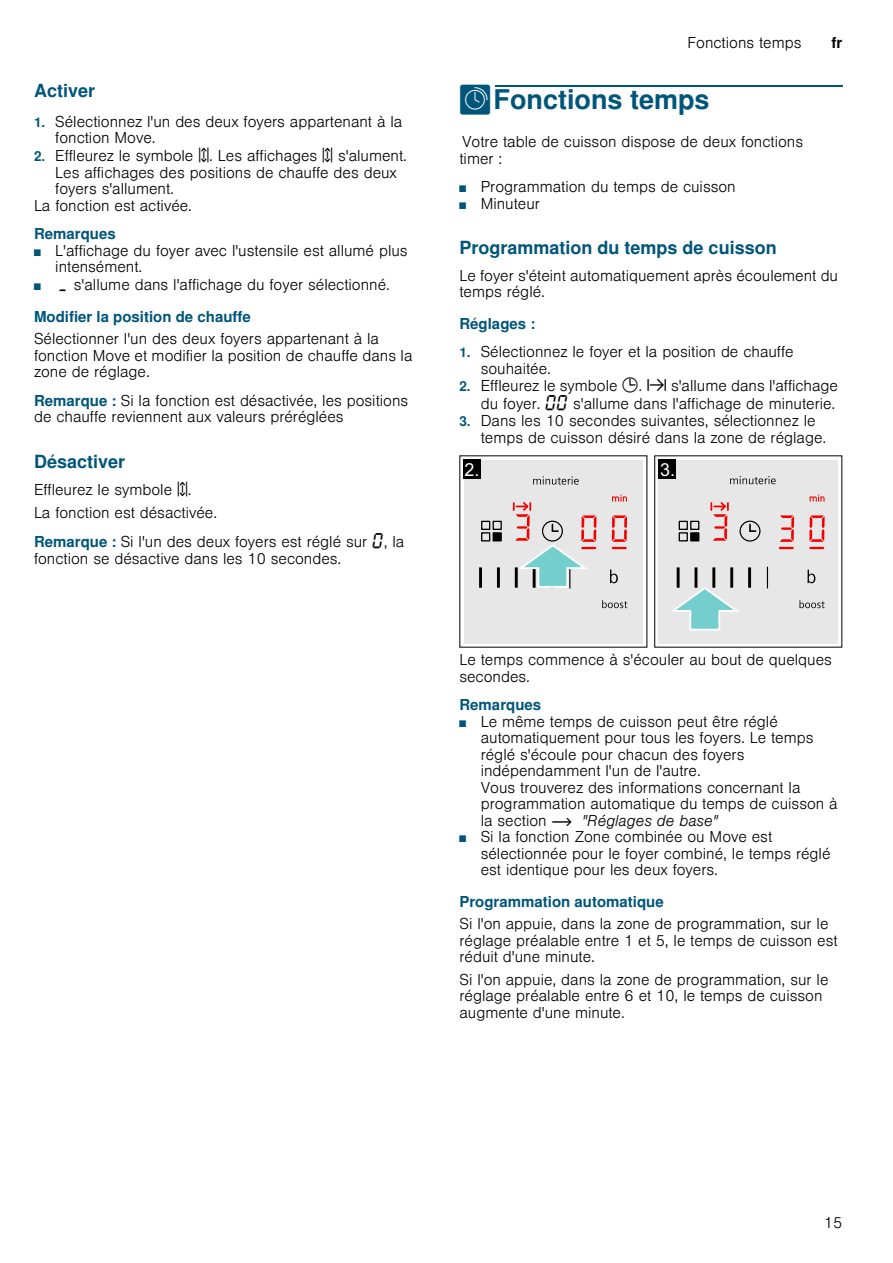
<style>
.page{position:relative;width:893px;height:1263px;background:#fff}
.page>*{position:absolute;margin:0;border:0;box-sizing:border-box;transform-origin:0 0}
.t1{font:700 27px "Nimbus San L";color:#00567a}
.t2{font:700 18px "Nimbus San L";color:#00567a}
.t3{font:300 15px/16.5px "Nimbus San L";color:#000}
.t4{font:700 15px "Nimbus San L";color:#00567a}
.t5{font:700 15px "Nimbus San L";color:#000}
.s1{font-weight:700;font-size:13.5px;color:#00567a}
.s2{font-family:"BSH Symb PH4";font-weight:400;font-size:16.5px}
.s3{font-size:9px;color:#00567a}
.s4{font-family:"BSH Symb All";font-weight:400;font-size:16.5px}
.s5{font-weight:700;color:#00567a}
.s6{font-family:"BSH Symb PG2";font-weight:400}
.s7{font-family:"BSH Symb PH1";font-weight:400;font-size:16.5px}
.s8{font-family:"BSH Symb PH1";font-weight:400}
.s9{font-style:italic}
</style>
<div class="page">
<div style="left:495px;top:85px;width:347px;height:2px;border:1px solid #00567a"></div>
<svg style="left:460px;top:456px;width:187px;height:191px;background:#dcdada"></svg>
<svg style="left:655px;top:456px;width:186px;height:191px;background:#dcdada"></svg>
<p class="t2" style="left:34px;top:79px;width:63px">Activer</p>
<p class="t3" style="left:55px;top:112px;width:348px;text-indent:-21px"><span class="s1">1.</span> Sélectionnez l'un des deux foyers appartenant à la fonction Move.</p>
<p class="t3" style="left:34px;top:146px;width:374px"><span class="s1">2.</span> Effleurez le symbole <span class="s2">ú</span>. Les affichages <span class="s2">ú</span> s'alument.</p>
<p class="t3" style="left:55px;top:163px;width:343px">Les affichages des positions de chauffe des deux</p>
<p class="t3" style="left:55px;top:179px;width:120px">foyers s'allument.</p>
<p class="t3" style="left:34px;top:196px;width:159px">La fonction est activée.</p>
<p class="t4" style="left:34px;top:224px;width:83px">Remarques</p>
<p class="t3" style="left:55px;top:241px;width:354px;text-indent:-21px"><span class="s3">■</span> L'affichage du foyer avec l'ustensile est allumé plus intensément.</p>
<p class="t3" style="left:34px;top:267px;width:357px;line-height:32px"><span class="s3">■</span> <span class="s4">¬</span> s'allume dans l'affichage du foyer sélectionné.<br><span class="s5">Modifier la position de chauffe</span></p>
<p class="t3" style="left:34px;top:329px;width:380px">Sélectionner l'un des deux foyers appartenant à la fonction Move et modifier la position de chauffe dans la zone de réglage.</p>
<p class="t3" style="left:34px;top:391px;width:376px"><span class="s5">Remarque :</span> Si la fonction est désactivée, les positions de chauffe reviennent aux valeurs préréglées</p>
<p class="t2" style="left:34px;top:450px;width:93px">Désactiver</p>
<p class="t3" style="left:34px;top:477px;width:185px;line-height:23px">Effleurez le symbole <span class="s2">ú</span>.<br>La fonction est désactivée.</p>
<p class="t3" style="left:34px;top:531px;width:372px;line-height:17px"><span class="s5">Remarque :</span> Si l'un des deux foyers est réglé sur <span class="s4">‹</span>, la fonction se désactive dans les 10 secondes.</p>
<p class="t3" style="left:687px;top:33px;width:115px">Fonctions temps</p>
<p class="t5" style="left:831px;top:34px;width:12px">fr</p>
<h1 class="t1" style="left:459px;top:83px;width:252px"><span class="s6">O</span>Fonctions temps</h1>
<p class="t3" style="left:459px;top:132px;width:345px">Votre table de cuisson dispose de deux fonctions timer :</p>
<p class="t3" style="left:459px;top:177px;width:278px"><span class="s3">■</span> Programmation du temps de cuisson</p>
<p class="t3" style="left:459px;top:194px;width:82px"><span class="s3">■</span> Minuteur</p>
<p class="t2" style="left:459px;top:237px;width:319px">Programmation du temps de cuisson</p>
<p class="t3" style="left:459px;top:266px;width:380px">Le foyer s'éteint automatiquement après écoulement du temps réglé.</p>
<p class="t4" style="left:459px;top:314px;width:77px">Réglages :</p>
<p class="t3" style="left:480px;top:342px;width:314px;text-indent:-21px"><span class="s1">1.</span> Sélectionnez le foyer et la position de chauffe souhaitée.</p>
<p class="t3" style="left:459px;top:376px;width:380px;line-height:18px;text-align:right"><span class="s1">2.</span> Effleurez le symbole <span class="s4">0</span>. <span class="s7">x</span> s'allume dans l'affichage du foyer. <span class="s4">‹‹</span> s'allume dans l'affichage de minuterie.</p>
<p class="t3" style="left:480px;top:411px;width:347px;text-indent:-21px"><span class="s1">3.</span> Dans les 10 secondes suivantes, sélectionnez le temps de cuisson désiré dans la zone de réglage.</p>
<p class="t3" style="left:459px;top:650px;width:374px">Le temps commence à s'écouler au bout de quelques secondes.</p>
<p class="t4" style="left:459px;top:695px;width:83px">Remarques</p>
<p class="t3" style="left:480px;top:711px;width:358px;text-indent:-21px"><span class="s3">■</span> Le même temps de cuisson peut être réglé automatiquement pour tous les foyers. Le temps réglé s'écoule pour chacun des foyers indépendamment l'un de l'autre.<br>Vous trouverez des informations concernant la programmation automatique du temps de cuisson à la section <span class="s8">~</span> <span class="s9">"Réglages de base"</span></p>
<p class="t3" style="left:480px;top:827px;width:351px;text-indent:-21px"><span class="s3">■</span> Si la fonction Zone combinée ou Move est sélectionnée pour le foyer combiné, le temps réglé est identique pour les deux foyers.</p>
<p class="t4" style="left:459px;top:892px;width:206px">Programmation automatique</p>
<p class="t3" style="left:459px;top:914px;width:379px">Si l'on appuie, dans la zone de programmation, sur le réglage préalable entre 1 et 5, le temps de cuisson est réduit d'une minute.</p>
<p class="t3" style="left:459px;top:969px;width:370px">Si l'on appuie, dans la zone de programmation, sur le réglage préalable entre 6 et 10, le temps de cuisson augmente d'une minute.</p>
<p class="t3" style="left:824px;top:1213px;width:20px">15</p>
</div>
